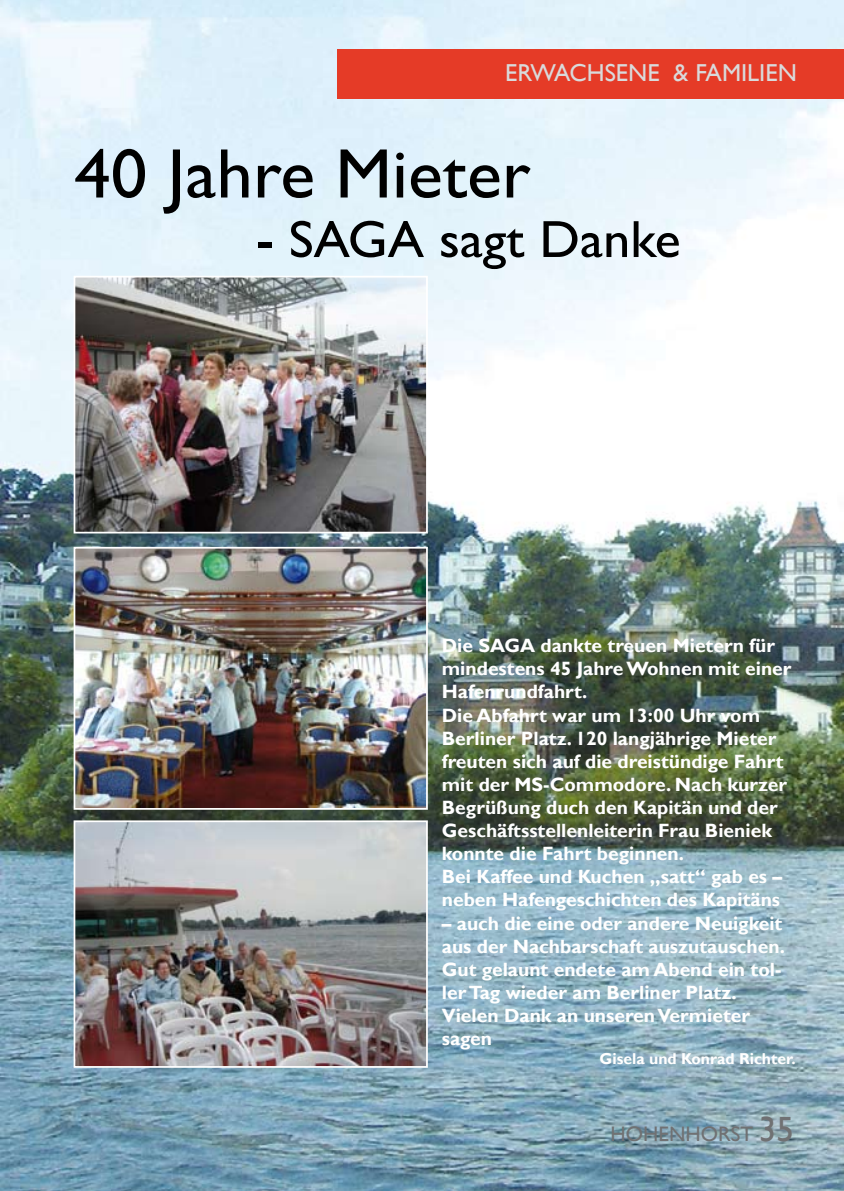
<style>
.page{position:relative;width:844px;height:1191px;background:#fff}
.page>*{position:absolute;margin:0;border:0;box-sizing:border-box;transform-origin:0 0}
.t1{font:70.35px "Gill Sans";color:#000}
.t2{font:52.5px "Gill Sans";color:#000}
.t3{font:24.5px "Gill Sans";color:#d9dadb}
.t4{font:21px "Gill Sans";color:#707173}
.t5{font:700 19.25px/23.1px "Gill Sans";color:#fff}
.t6{font:700 15.75px "Gill Sans";color:#fff}
.s1{font-size:35px}
</style>
<div class="page">
<img style="left:0;top:0;width:843px;height:1191px">
<div style="left:337px;top:50px;width:506px;height:49px;background:#e53b27"></div>
<img style="left:77px;top:279px;width:347px;height:251px">
<div style="left:74px;top:276px;width:353px;height:257px;border:2px solid #fff"></div>
<img style="left:77px;top:550px;width:347px;height:256px">
<div style="left:74px;top:547px;width:353px;height:262px;border:2px solid #fff"></div>
<img style="left:77px;top:823px;width:347px;height:241px">
<div style="left:74px;top:820px;width:353px;height:247px;border:2px solid #fff"></div>
<p class="t3" style="left:505px;top:59px;width:293px">ERWACHSENE &amp; FAMILIEN</p>
<h1 class="t1" style="left:74px;top:133px;width:457px">40 Jahre Mieter</h1>
<h2 class="t2" style="left:256px;top:209px;width:426px">- SAGA sagt Danke</h2>
<p class="t5" style="left:441px;top:634px;width:351px">Die SAGA dankte treuen Mietern für mindestens 45 Jahre Wohnen mit einer Hafenrundfahrt.<br>Die Abfahrt war um 13:00 Uhr vom Berliner Platz. 120 langjährige Mieter freuten sich auf die dreistündige Fahrt mit der MS-Commodore. Nach kurzer Begrüßung duch den Kapitän und der Geschäftsstellenleiterin Frau Bieniek konnte die Fahrt beginnen.<br>Bei Kaffee und Kuchen „satt“ gab es – neben Hafengeschichten des Kapitäns</p>
<p class="t5" style="left:441px;top:912px;width:344px">– auch die eine oder andere Neuigkeit aus der Nachbarschaft auszutauschen.<br>Gut gelaunt endete am Abend ein tol&shy;ler Tag wieder am Berliner Platz.<br>Vielen Dank an unseren Vermieter sagen</p>
<p class="t6" style="left:599px;top:1049px;width:198px">Gisela und Konrad Richter.</p>
<p class="t4" style="left:610px;top:1121px;width:185px">HOHENHORST <span class="s1">35</span></p>
</div>
